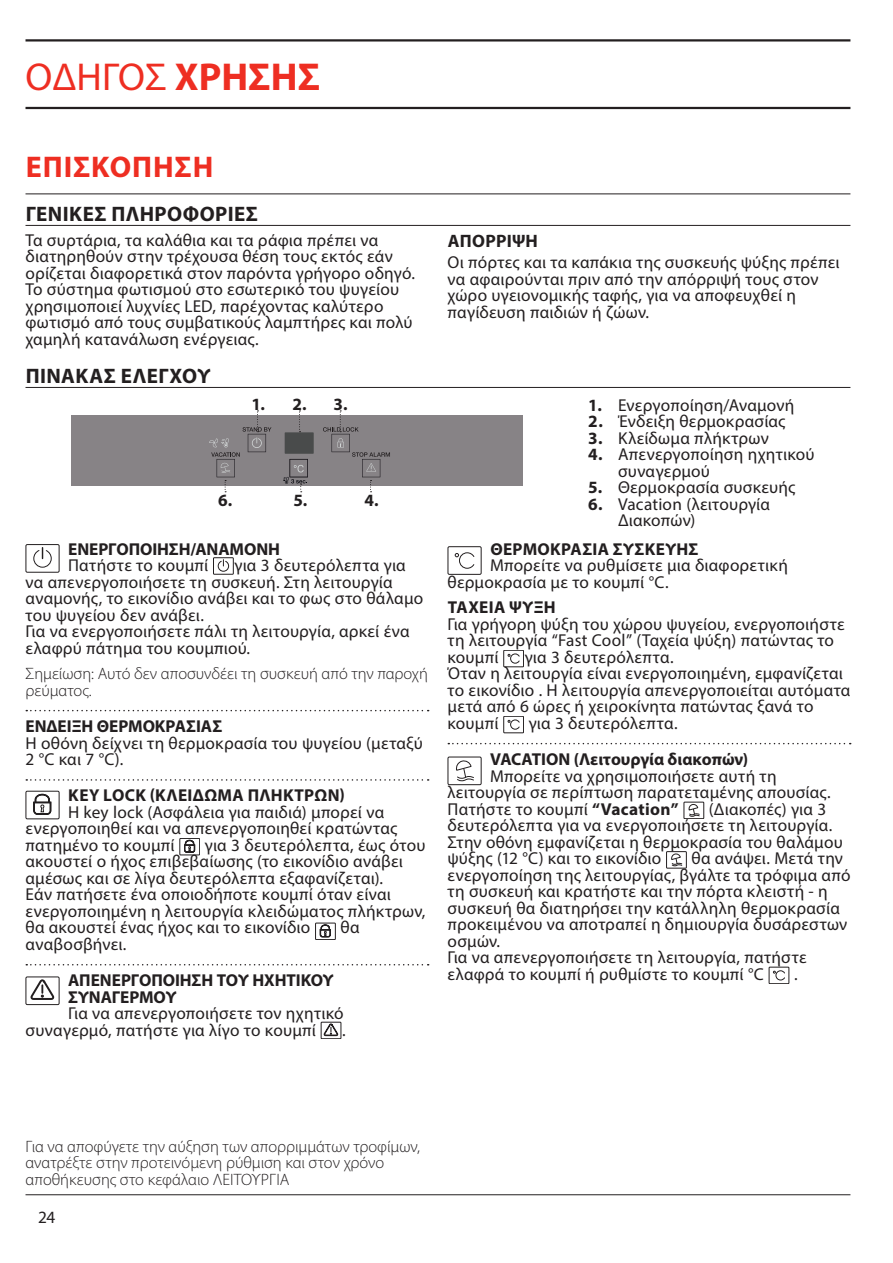
<style>
.page{position:relative;width:893px;height:1263px;background:#fff}
.page>*{position:absolute;margin:0;border:0;box-sizing:border-box;transform-origin:0 0}
.t1{font:39px "Myriad Pro";color:#ee2e22}
.t2{font:700 30px "Myriad Pro";letter-spacing:.025em;color:#ee2e22}
.t3{font:700 21px "Myriad Pro";letter-spacing:.02em;color:#231f20}
.t4{font:700 18px "Myriad Pro";letter-spacing:.01em;color:#231f20}
.t5{font:17.25px/16.5px "Myriad Pro";letter-spacing:.01em;color:#231f20}
.t6{font:700 17.25px/16.5px "Myriad Pro";color:#231f20}
.t7{font:700 17.25px "Myriad Pro";letter-spacing:.02em;color:#231f20}
.t8{font:300 16.5px/16.5px "Myriad Pro";color:#231f20}
.s1{font-weight:700}
</style>
<div class="page">
<hr style="left:26px;top:1194px;width:824px;height:1px;background:#231f20">
<hr style="left:26px;top:39px;width:824px;height:3px;background:#231f20">
<hr style="left:26px;top:194px;width:824px;height:1px;background:#231f20">
<hr style="left:26px;top:107px;width:824px;height:2px;background:#231f20">
<hr style="left:26px;top:225px;width:824px;height:1px;background:#231f20">
<hr style="left:26px;top:387px;width:824px;height:1px;background:#231f20">
<div style="left:72px;top:415px;width:451px;height:71px;background:#878386"></div>
<div style="left:285px;top:432px;width:29px;height:22px;background:#494b4b"></div>
<svg style="left:283px;top:459px;width:25px;height:33px"></svg>
<svg style="left:209px;top:410px;width:62px;height:82px"></svg>
<svg style="left:299px;top:410px;width:2px;height:22px"></svg>
<svg style="left:323px;top:410px;width:67px;height:82px"></svg>
<svg style="left:26px;top:710px;width:403px;height:1px"></svg>
<svg style="left:26px;top:779px;width:403px;height:2px"></svg>
<svg style="left:26px;top:964px;width:403px;height:1px"></svg>
<div style="left:26px;top:544px;width:34px;height:29px;border:1px solid #231f20"></div>
<svg style="left:33px;top:548px;width:19px;height:20px"></svg>
<div style="left:213px;top:557px;width:21px;height:17px;border:1px solid #231f20"></div>
<svg style="left:218px;top:560px;width:11px;height:12px"></svg>
<div style="left:26px;top:791px;width:34px;height:28px;border:1px solid #231f20"></div>
<svg style="left:33px;top:794px;width:18px;height:21px"></svg>
<div style="left:180px;top:838px;width:20px;height:17px;border:1px solid #231f20"></div>
<svg style="left:184px;top:840px;width:11px;height:12px"></svg>
<div style="left:315px;top:923px;width:21px;height:17px;border:1px solid #231f20"></div>
<svg style="left:320px;top:924px;width:11px;height:13px"></svg>
<div style="left:26px;top:976px;width:34px;height:29px;border:1px solid #231f20"></div>
<svg style="left:30px;top:979px;width:25px;height:21px"></svg>
<div style="left:321px;top:1022px;width:20px;height:17px;border:1px solid #231f20"></div>
<svg style="left:323px;top:1023px;width:15px;height:13px"></svg>
<svg style="left:448px;top:743px;width:403px;height:1px"></svg>
<div style="left:448px;top:546px;width:34px;height:29px;border:1px solid #231f20"></div>
<svg style="left:455px;top:552px;width:20px;height:17px"></svg>
<div style="left:503px;top:650px;width:21px;height:17px;border:1px solid #231f20"></div>
<svg style="left:508px;top:653px;width:12px;height:11px"></svg>
<div style="left:503px;top:716px;width:21px;height:17px;border:1px solid #231f20"></div>
<svg style="left:508px;top:719px;width:12px;height:11px"></svg>
<div style="left:448px;top:757px;width:34px;height:28px;border:1px solid #231f20"></div>
<svg style="left:456px;top:760px;width:18px;height:21px"></svg>
<div style="left:684px;top:802px;width:20px;height:17px;border:1px solid #231f20"></div>
<svg style="left:688px;top:804px;width:12px;height:13px"></svg>
<div style="left:666px;top:851px;width:21px;height:17px;border:1px solid #231f20"></div>
<svg style="left:671px;top:853px;width:11px;height:13px"></svg>
<div style="left:769px;top:967px;width:20px;height:17px;border:1px solid #231f20"></div>
<svg style="left:773px;top:970px;width:12px;height:10px"></svg>
<h1 class="t1" style="left:26px;top:53px;width:296px">ΟΔΗΓΟΣ <span class="s1">ΧΡΗΣΗΣ</span></h1>
<h2 class="t2" style="left:26px;top:147px;width:189px">ΕΠΙΣΚΌΠΗΣΗ</h2>
<p class="t3" style="left:26px;top:200px;width:234px">ΓΕΝΙΚΈΣ ΠΛΗΡΟΦΟΡΊΕΣ</p>
<p class="t5" style="left:26px;top:232px;width:389px">Τα συρτάρια, τα καλάθια και τα ράφια πρέπει να διατηρηθούν στην τρέχουσα θέση τους εκτός εάν ορίζεται διαφορετικά στον παρόντα γρήγορο οδηγό.<br>Το σύστημα φωτισμού στο εσωτερικό του ψυγείου χρησιμοποιεί λυχνίες LED, παρέχοντας καλύτερο φωτισμό από τους συμβατικούς λαμπτήρες και πολύ χαμηλή κατανάλωση ενέργειας.</p>
<p class="t4" style="left:448px;top:230px;width:92px">ΑΠΌΡΡΙΨΗ</p>
<p class="t5" style="left:448px;top:254px;width:394px">Οι πόρτες και τα καπάκια της συσκευής ψύξης πρέπει να αφαιρούνται πριν από την απόρριψή τους στον χώρο υγειονομικής ταφής, για να αποφευχθεί η παγίδευση παιδιών ή ζώων.</p>
<p class="t3" style="left:26px;top:362px;width:186px">ΠΊΝΑΚΑΣ ΕΛΈΓΧΟΥ</p>
<p class="t6" style="left:252px;top:395px;width:57px">1. 2.</p>
<p class="t6" style="left:334px;top:395px;width:15px">3.</p>
<p class="t6" style="left:218px;top:491px;width:16px">6.</p>
<p class="t6" style="left:293px;top:491px;width:15px">5.</p>
<p class="t6" style="left:364px;top:491px;width:16px">4.</p>
<p class="t6" style="left:68px;top:540px;width:213px">ΕΝΕΡΓΟΠΟΙΗΣΗ/ΑΝΑΜΟΝΗ</p>
<p class="t5" style="left:68px;top:557px;width:142px">Πατήστε το κουμπί</p>
<p class="t5" style="left:26px;top:557px;width:399px;text-indent:209px">για 3 δευτερόλεπτα για να απενεργοποιήσετε τη συσκευή. Στη λειτουργία αναμονής, το εικονίδιο ανάβει και το φως στο θάλαμο του ψυγείου δεν ανάβει.<br>Για να ενεργοποιήσετε πάλι τη λειτουργία, αρκεί ένα ελαφρύ πάτημα του κουμπιού.</p>
<p class="t8" style="left:26px;top:666px;width:404px">Σημείωση: Αυτό δεν αποσυνδέει τη συσκευή από την παροχή ρεύματος.</p>
<p class="t6" style="left:26px;top:717px;width:198px">ΕΝΔΕΙΞΗ ΘΕΡΜΟΚΡΑΣΙΑΣ</p>
<p class="t5" style="left:26px;top:734px;width:399px">Η οθόνη δείχνει τη θερμοκρασία του ψυγείου (μεταξύ<br>2 °C και 7 °C).</p>
<p class="t7" style="left:68px;top:784px;width:278px">KEY LOCK (ΚΛΕΊΔΩΜΑ ΠΛΉΚΤΡΩΝ)</p>
<p class="t5" style="left:26px;top:804px;width:373px;text-indent:43px">Η key lock (Ασφάλεια για παιδιά) μπορεί να ενεργοποιηθεί και να απενεργοποιηθεί κρατώντας πατημένο το κουμπί</p>
<p class="t5" style="left:26px;top:837px;width:401px;text-indent:179px">για 3 δευτερόλεπτα, έως ότου ακουστεί ο ήχος επιβεβαίωσης (το εικονίδιο ανάβει αμέσως και σε λίγα δευτερόλεπτα εξαφανίζεται).<br>Εάν πατήσετε ένα οποιοδήποτε κουμπί όταν είναι ενεργοποιημένη η λειτουργία κλειδώματος πλήκτρων, θα ακουστεί ένας ήχος και το εικονίδιο</p>
<p class="t5" style="left:341px;top:919px;width:21px">θα</p>
<p class="t5" style="left:26px;top:936px;width:101px">αναβοσβήνει.</p>
<p class="t6" style="left:68px;top:972px;width:267px">ΑΠΕΝΕΡΓΟΠΟΙΗΣΗ ΤΟΥ ΗΧΗΤΙΚΟΥ<br>ΣΥΝΑΓΕΡΜΟΥ</p>
<p class="t5" style="left:26px;top:1005px;width:320px;text-indent:43px">Για να απενεργοποιήσετε τον ηχητικό συναγερμό, πατήστε για λίγο το κουμπί</p>
<p class="t5" style="left:342px;top:1021px;width:4px">.</p>
<p class="t5" style="left:588px;top:396px;width:208px"><span class="s1">1.</span> Ενεργοποίηση/Αναμονή</p>
<p class="t5" style="left:588px;top:413px;width:199px"><span class="s1">2.</span> Ένδειξη θερμοκρασίας</p>
<p class="t5" style="left:588px;top:429px;width:182px"><span class="s1">3.</span> Κλείδωμα πλήκτρων</p>
<p class="t5" style="left:618px;top:446px;width:198px;text-indent:-30px"><span class="s1">4.</span> Απενεργοποίηση ηχητικού συναγερμού</p>
<p class="t5" style="left:588px;top:479px;width:209px"><span class="s1">5.</span> Θερμοκρασία συσκευής</p>
<p class="t5" style="left:618px;top:495px;width:154px;text-indent:-30px"><span class="s1">6.</span> Vacation (λειτουργία<br>Διακοπών)</p>
<p class="t7" style="left:490px;top:538px;width:210px">ΘΕΡΜΟΚΡΑΣΊΑ ΣΥΣΚΕΥΉΣ</p>
<p class="t5" style="left:448px;top:557px;width:342px;text-indent:43px">Μπορείτε να ρυθμίσετε μια διαφορετική θερμοκρασία με το κουμπί °C.</p>
<p class="t7" style="left:448px;top:596px;width:110px">ΤΑΧΕΙΑ ΨΥΞΗ</p>
<p class="t5" style="left:448px;top:615px;width:399px">Για γρήγορη ψύξη του χώρου ψυγείου, ενεργοποιήστε τη λειτουργία “Fast Cool” (Ταχεία ψύξη) πατώντας το κουμπί</p>
<p class="t5" style="left:448px;top:648px;width:404px;text-indent:77px">για 3 δευτερόλεπτα.<br>Όταν η λειτουργία είναι ενεργοποιημένη, εμφανίζεται το εικονίδιο . Η λειτουργία απενεργοποιείται αυτόματα μετά από 6 ώρες ή χειροκίνητα πατώντας ξανά το κουμπί</p>
<p class="t5" style="left:529px;top:714px;width:149px">για 3 δευτερόλεπτα.</p>
<p class="t6" style="left:490px;top:750px;width:260px">VACATION (Λειτουργία διακοπών)</p>
<p class="t5" style="left:448px;top:767px;width:383px;text-indent:43px">Μπορείτε να χρησιμοποιήσετε αυτή τη λειτουργία σε περίπτωση παρατεταμένης απουσίας.<br>Πατήστε το κουμπί <span class="s1">“Vacation”</span></p>
<p class="t5" style="left:448px;top:800px;width:397px;text-indent:261px">(Διακοπές) για 3 δευτερόλεπτα για να ενεργοποιήσετε τη λειτουργία.<br>Στην οθόνη εμφανίζεται η θερμοκρασία του θαλάμου ψύξης (12 °C) και το εικονίδιο</p>
<p class="t5" style="left:448px;top:850px;width:404px;text-indent:244px">θα ανάψει. Μετά την ενεργοποίηση της λειτουργίας, βγάλτε τα τρόφιμα από τη συσκευή και κρατήστε και την πόρτα κλειστή - η συσκευή θα διατηρήσει την κατάλληλη θερμοκρασία προκειμένου να αποτραπεί η δημιουργία δυσάρεστων οσμών.<br>Για να απενεργοποιήσετε τη λειτουργία, πατήστε ελαφρά το κουμπί ή ρυθμίστε το κουμπί °C</p>
<p class="t5" style="left:794px;top:965px;width:4px">.</p>
<p class="t8" style="left:26px;top:1138px;width:396px">Για να αποφύγετε την αύξηση των απορριμμάτων τροφίμων, ανατρέξτε στην προτεινόμενη ρύθμιση και στον χρόνο αποθήκευσης στο κεφάλαιο ΛΕΙΤΟΥΡΓΙΑ</p>
<p class="t5" style="left:38px;top:1208px;width:19px">24</p>
</div>
